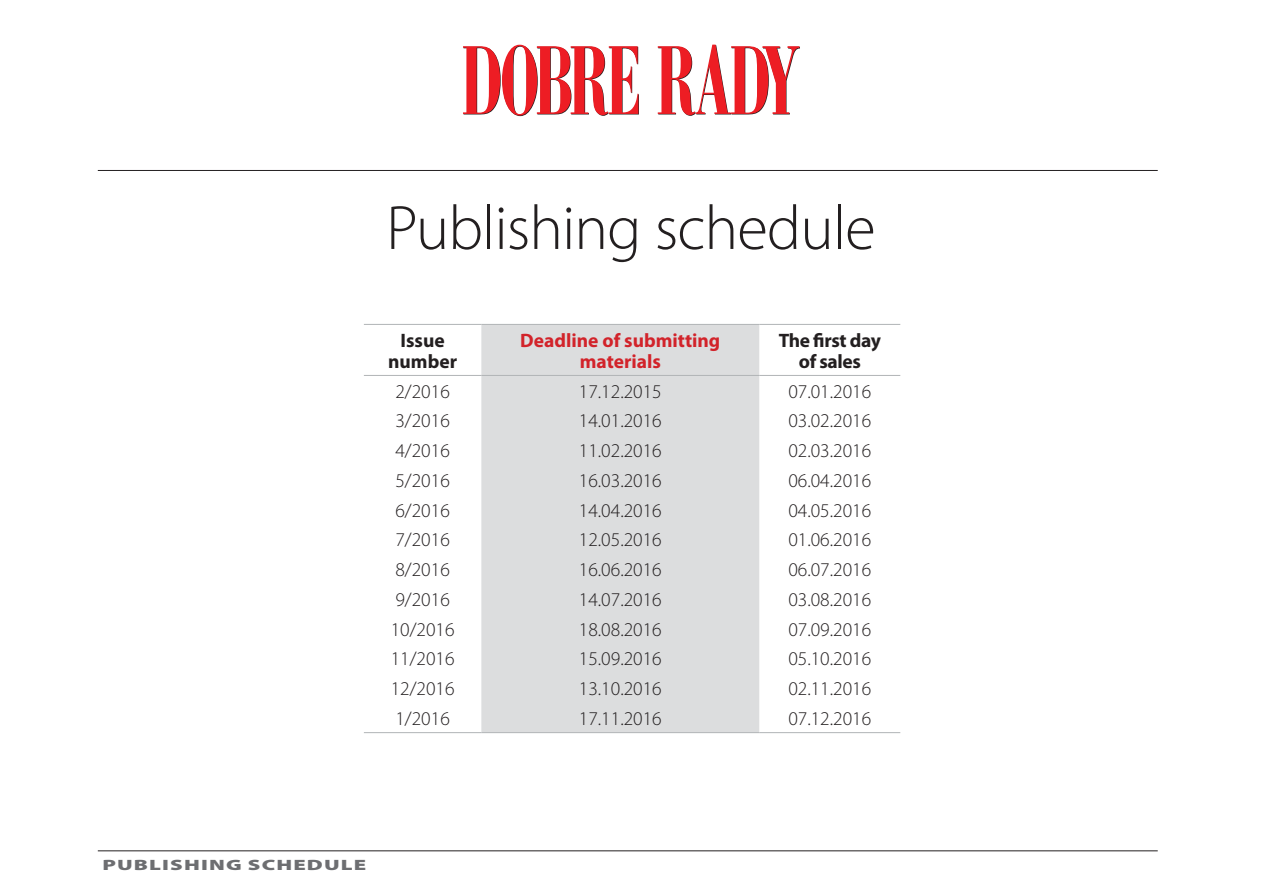
<style>
.page{position:relative;width:1263px;height:893px;background:#fff}
.page>*{position:absolute;margin:0;border:0;box-sizing:border-box;transform-origin:0 0}
.t1{font:300 63px "Myriad Pro";letter-spacing:-.015em;color:#231f20}
.t2{font:300 19.5px "Myriad Pro";color:#231f20}
.t3{font:700 19.5px/21px "Myriad Pro";color:#d2232a;text-align:center}
.t4{font:700 19.5px/21px "Myriad Pro";letter-spacing:-.02em;color:#231f20;text-align:center}
.t5{font:700 19.5px/21px "Myriad Pro";color:#231f20;text-align:center}
.t6{font:900 15px "Myriad Pro";letter-spacing:.05em;color:#6d6e71;scale:1.5 1}
</style>
<div class="page">
<svg style="left:463px;top:45px;width:176px;height:71px"></svg>
<svg style="left:658px;top:45px;width:142px;height:71px"></svg>
<hr style="left:98px;top:170px;width:1060px;height:1px;background:#231f20">
<hr style="left:98px;top:850px;width:1060px;height:1px;background:#231f20">
<div style="left:481px;top:325px;width:278px;height:407px;background:#dcddde"></div>
<hr style="left:364px;top:324px;width:117px;height:1px;background:#b1b4b6">
<hr style="left:481px;top:324px;width:278px;height:1px;background:#b1b4b6">
<hr style="left:759px;top:324px;width:141px;height:1px;background:#b1b4b6">
<hr style="left:364px;top:375px;width:117px;height:1px;background:#b1b4b6">
<hr style="left:481px;top:375px;width:278px;height:1px;background:#b1b4b6">
<hr style="left:759px;top:375px;width:141px;height:1px;background:#b1b4b6">
<hr style="left:364px;top:732px;width:117px;height:1px;background:#b1b4b6">
<hr style="left:481px;top:732px;width:278px;height:1px;background:#b1b4b6">
<hr style="left:759px;top:732px;width:141px;height:1px;background:#b1b4b6">
<h1 class="t1" style="left:386px;top:190px;width:491px">Publishing schedule</h1>
<p class="t5" style="left:388px;top:329px;width:70px">Issue number</p>
<p class="t3" style="left:520px;top:329px;width:202px">Deadline of submitting materials</p>
<p class="t4" style="left:779px;top:329px;width:104px">The first day of sales</p>
<p class="t2" style="left:395px;top:379px;width:56px">2/2016</p>
<p class="t2" style="left:579px;top:379px;width:84px">17.12.2015</p>
<p class="t2" style="left:788px;top:379px;width:84px">07.01.2016</p>
<p class="t2" style="left:395px;top:409px;width:56px">3/2016</p>
<p class="t2" style="left:579px;top:409px;width:84px">14.01.2016</p>
<p class="t2" style="left:788px;top:409px;width:84px">03.02.2016</p>
<p class="t2" style="left:395px;top:439px;width:56px">4/2016</p>
<p class="t2" style="left:579px;top:439px;width:84px">11.02.2016</p>
<p class="t2" style="left:788px;top:439px;width:84px">02.03.2016</p>
<p class="t2" style="left:395px;top:469px;width:56px">5/2016</p>
<p class="t2" style="left:579px;top:469px;width:84px">16.03.2016</p>
<p class="t2" style="left:788px;top:469px;width:84px">06.04.2016</p>
<p class="t2" style="left:395px;top:498px;width:56px">6/2016</p>
<p class="t2" style="left:579px;top:498px;width:84px">14.04.2016</p>
<p class="t2" style="left:788px;top:498px;width:84px">04.05.2016</p>
<p class="t2" style="left:395px;top:528px;width:56px">7/2016</p>
<p class="t2" style="left:579px;top:528px;width:84px">12.05.2016</p>
<p class="t2" style="left:788px;top:528px;width:84px">01.06.2016</p>
<p class="t2" style="left:395px;top:558px;width:56px">8/2016</p>
<p class="t2" style="left:579px;top:558px;width:84px">16.06.2016</p>
<p class="t2" style="left:788px;top:558px;width:84px">06.07.2016</p>
<p class="t2" style="left:395px;top:588px;width:56px">9/2016</p>
<p class="t2" style="left:579px;top:588px;width:84px">14.07.2016</p>
<p class="t2" style="left:788px;top:588px;width:84px">03.08.2016</p>
<p class="t2" style="left:391px;top:617px;width:65px">10/2016</p>
<p class="t2" style="left:579px;top:617px;width:84px">18.08.2016</p>
<p class="t2" style="left:788px;top:617px;width:84px">07.09.2016</p>
<p class="t2" style="left:391px;top:647px;width:65px">11/2016</p>
<p class="t2" style="left:579px;top:647px;width:84px">15.09.2016</p>
<p class="t2" style="left:788px;top:647px;width:84px">05.10.2016</p>
<p class="t2" style="left:391px;top:677px;width:65px">12/2016</p>
<p class="t2" style="left:579px;top:677px;width:84px">13.10.2016</p>
<p class="t2" style="left:788px;top:677px;width:84px">02.11.2016</p>
<p class="t2" style="left:395px;top:707px;width:56px">1/2016</p>
<p class="t2" style="left:579px;top:707px;width:84px">17.11.2016</p>
<p class="t2" style="left:788px;top:707px;width:84px">07.12.2016</p>
<p class="t6" style="left:102px;top:854px;width:177px">PUBLISHING SCHEDULE</p>
</div>
